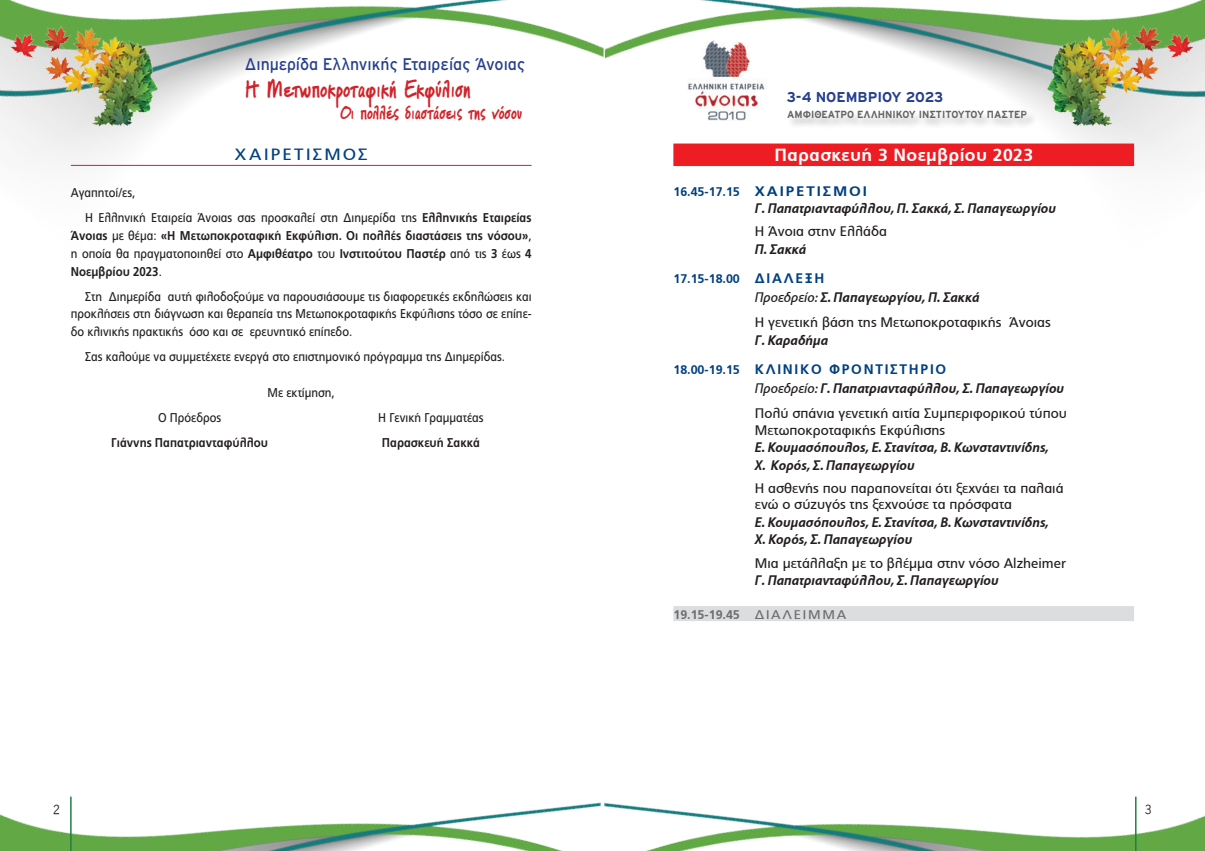
<style>
.page{position:relative;width:1205px;height:851px;background:#fff}
.page>*{position:absolute;margin:0;border:0;box-sizing:border-box;transform-origin:0 0}
.t1{font:900 24.88px "PF Notepad";color:#d1232a;scale:.79 1}
.t2{font:900 19.88px "PF Notepad";color:#d1232a;scale:.79 1}
.t3{font:700 17.5px "PF Catalog";letter-spacing:.025em;color:#fff}
.t4{font:16.88px "Interstate GR";color:#253f8e;scale:.95 1}
.t5{font:16.25px "PF Catalog";letter-spacing:.125em;color:#014081;scale:1.1 1}
.t6{font:700 14.25px "Interstate GR";color:#253f8e}
.t7{font:13.75px/16.2px "PF Catalog";color:#231f20}
.t8{font:italic 700 13.75px/17.5px "PF Catalog";color:#231f20}
.t9{font:700 13.75px/29px "PF Catalog";letter-spacing:.125em;color:#014081}
.t10{font:12.75px/17.9px "PF Catalog";color:#231f20;scale:.9 1}
.t11{font:700 12.75px/17.9px "PF Catalog";color:#231f20;text-align:justify;scale:.9 1}
.t12{font:700 12.5px "PF Catalog";color:#014081}
.t13{font:700 12.5px "PF Catalog";color:#6c6d70}
.t14{font:12.5px "PF Panel";color:#231f20}
.t15{font:700 10.25px "Interstate GR";color:#636366;scale:.95 1}
.s1{font-size:13.75px}
.s2{font-style:italic}
.s3{font-weight:700;font-style:italic}
.s4{font-style:italic;color:#231f20}
.s5{font-size:12.5px}
.s6{font-weight:700}
.s7{font-weight:400}
.s8{font-style:normal;color:#014081}
</style>
<div class="page">
<img style="left:0;top:802px;width:599px;height:48px">
<img style="left:599px;top:796px;width:606px;height:54px">
<hr style="left:70px;top:796px;width:2px;height:54px;background:#22813f">
<hr style="left:1135px;top:796px;width:1px;height:54px;background:#22813f">
<img style="left:0;top:0;width:604px;height:166px">
<img style="left:604px;top:0;width:601px;height:167px">
<img style="left:1034px;top:18px;width:171px;height:117px">
<img style="left:0;top:18px;width:171px;height:117px">
<hr style="left:71px;top:165px;width:460px;height:1px;background:#d1232a">
<div style="left:673px;top:143px;width:461px;height:23px;background:#ee1d23"></div>
<div style="left:673px;top:606px;width:461px;height:15px;background:#dcdddf"></div>
<h3 class="t4" style="left:245px;top:55px;width:297px">Διημερίδα Ελληνικής Εταιρείας Άνοιας</h3>
<h1 class="t1" style="left:245px;top:74px;width:288px">Η Μετωποκροταφική Εκφύλιση</h1>
<h2 class="t2" style="left:340px;top:100px;width:232px">Οι πολλές διαστάσεις της νόσου</h2>
<p class="t6" style="left:787px;top:89px;width:158px">3-4 NOEMΒΡΙΟΥ 2023</p>
<p class="t15" style="left:787px;top:109px;width:254px">ΑΜΦΙΘΕΑΤΡΟ ΕΛΛΗΝΙΚΟΥ ΙΝΣΤΙΤΟΥΤΟΥ ΠΑΣΤΕΡ</p>
<p class="t5" style="left:235px;top:144px;width:122px">ΧΑΙΡΕΤΙΣΜΟΣ</p>
<h3 class="t3" style="left:774px;top:145px;width:260px">Παρασκευή 3 Νοεμβρίου 2023</h3>
<p class="t12" style="left:673px;top:184px;width:195px">16.45-17.15 <span class="s1">ΧΑΙΡΕΤΙΣΜΟΙ</span></p>
<p class="t8" style="left:755px;top:200px;width:303px">Γ. Παπατριανταφύλλου, Π. Σακκά, Σ. Παπαγεωργίου</p>
<p class="t7" style="left:755px;top:224px;width:134px">Η Άνοια στην Ελλάδα</p>
<p class="t8" style="left:755px;top:241px;width:53px">Π. Σακκά</p>
<p class="t12" style="left:673px;top:271px;width:153px">17.15-18.00 <span class="s1">διαλε ξη</span></p>
<p class="t7" style="left:755px;top:285px;width:297px;line-height:25.1px"><span class="s2">Προεδρείο:</span> <span class="s3">Σ. Παπαγεωργίου, Π. Σακκά<br></span>Η γενετική βάση της Μετωποκροταφικής Άνοιας</p>
<p class="t9" style="left:673px;top:325px;width:179px;text-indent:81px"><span class="s4">Γ. Καραδήμα<br></span><span class="s5">18.00-19.15</span> κλινι κο φροντιστ</p>
<p class="t10" style="left:85px;top:180px;width:498px;line-height:25px;text-indent:-14px">Αγαπητοί/ες,<br>Η Ελληνική Εταιρεία Άνοιας σας προσκαλεί στη Διημερίδα της <span class="s6">Ελληνικής Εταιρείας</span></p>
<p class="t11" style="left:71px;top:226px;width:513px">Άνοιας <span class="s7">με θέμα:</span> «Η Μετωποκροταφική Εκφύλιση. Οι πολλές διαστάσεις της νόσου»<span class="s7">, η οποία θα πραγματοποιηθεί στο</span> Αμφιθέατρο <span class="s7">του</span> Ινστιτούτου Παστέρ <span class="s7">από τις</span> 3 <span class="s7">έως</span> 4<br>Νοεμβρίου 2023<span class="s7">.</span></p>
<p class="t10" style="left:71px;top:287px;width:513px;text-align:justify;text-indent:14px">Στη Διημερίδα αυτή φιλοδοξούμε να παρουσιάσουμε τις διαφορετικές εκδηλώσεις και προκλήσεις στη διάγνωση και θεραπεία της Μετωποκροταφικής Εκφύλισης τόσο σε επίπε&shy;δο κλινικής πρακτικής όσο και σε ερευνητικό επίπεδο.</p>
<p class="t10" style="left:85px;top:348px;width:468px">Σας καλούμε να συμμετέχετε ενεργά στο επιστημονικό πρόγραμμα της Διημερίδας.</p>
<p class="t10" style="left:268px;top:383px;width:76px">Με εκτίμηση,</p>
<p class="t10" style="left:158px;top:408px;width:72px">Ο Πρόεδρος</p>
<p class="t10" style="left:378px;top:408px;width:119px">Η Γενική Γραμματέας</p>
<p class="t11" style="left:111px;top:433px;width:176px">Γιάννης Παπατριανταφύλλου</p>
<p class="t11" style="left:382px;top:433px;width:110px">Παρασκευή Σακκά</p>
<p class="t8" style="left:755px;top:360px;width:311px;line-height:19.2px;text-indent:154px"><span class="s8">ηριο<br></span><span class="s7">Προεδρείο:</span> Γ. Παπατριανταφύλλου, Σ. Παπαγεωργίου</p>
<p class="t7" style="left:755px;top:405px;width:313px">Πολύ σπάνια γενετική αιτία Συμπεριφορικού τύπου<br>Μετωποκροταφικής Εκφύλισης</p>
<p class="t8" style="left:755px;top:439px;width:296px">Ε. Κουμασόπουλος, Ε. Στανίτσα, Β. Κωνσταντινίδης,<br>Χ. Κορός, Σ. Παπαγεωργίου</p>
<p class="t7" style="left:755px;top:480px;width:310px">Η ασθενής που παραπονείται ότι ξεχνάει τα παλαιά ενώ ο σύζυγός της ξεχνούσε τα πρόσφατα</p>
<p class="t8" style="left:755px;top:513px;width:296px">Ε. Κουμασόπουλος, Ε. Στανίτσα, Β. Κωνσταντινίδης,<br>Χ. Κορός, Σ. Παπαγεωργίου</p>
<p class="t7" style="left:755px;top:554px;width:313px">Μια μετάλλαξη με το βλέμμα στην νόσο Alzheimer</p>
<p class="t8" style="left:755px;top:572px;width:245px">Γ. Παπατριανταφύλλου, Σ. Παπαγεωργίου</p>
<p class="t13" style="left:673px;top:607px;width:132px">19.15-19.45 <span class="s7">Διάλειμμα</span></p>
<p class="t14" style="left:53px;top:802px;width:8px">2</p>
<p class="t14" style="left:1145px;top:802px;width:8px">3</p>
</div>
